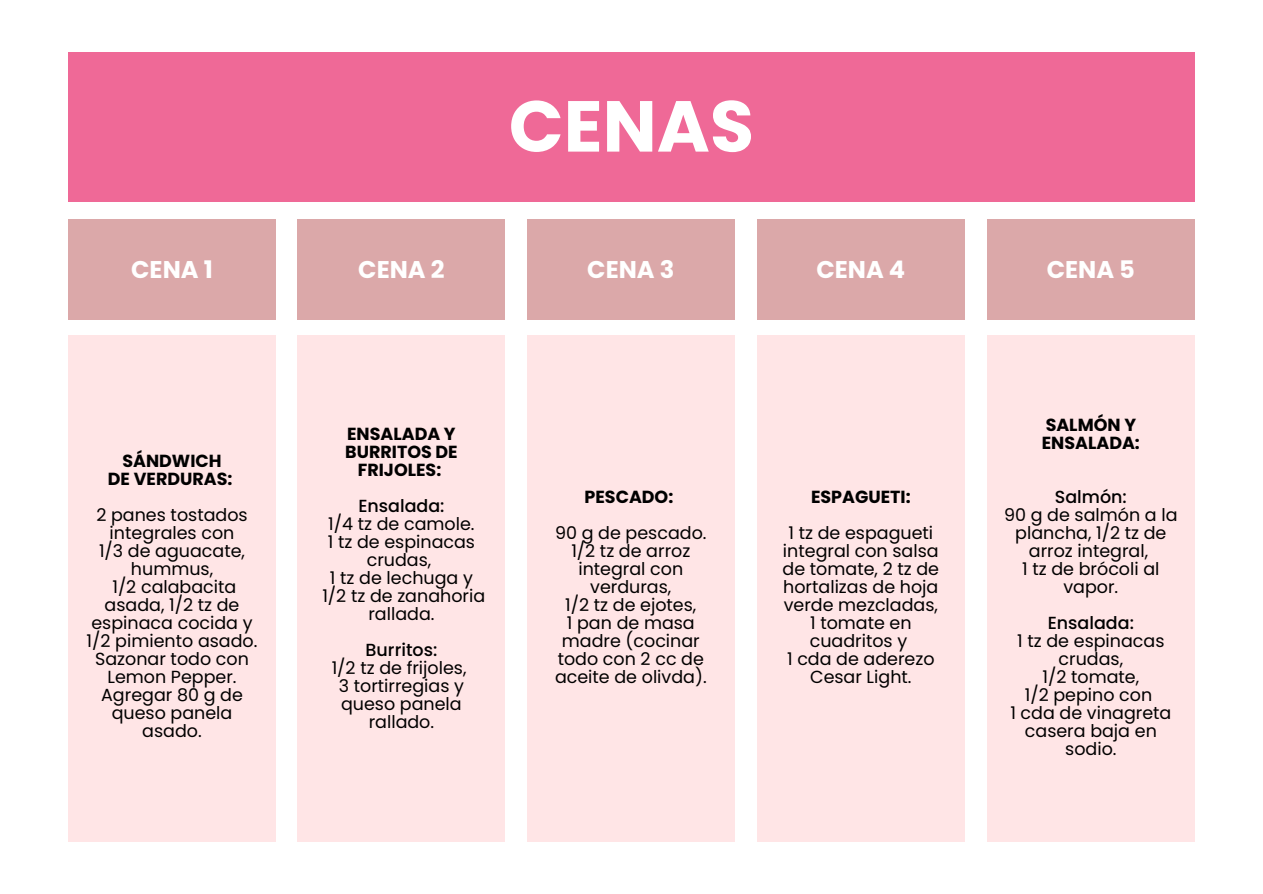
<style>
.page{position:relative;width:1263px;height:894px;background:#fff}
.page>*{position:absolute;margin:0;border:0;box-sizing:border-box;transform-origin:0 0}
.t1{font:700 72px "Poppins";color:#fff}
.t2{font:700 24.15px "Poppins";color:#fff}
.t3{font:17.55px/18px "Poppins";color:#000;text-align:center}
.t4{font:700 17.55px/18px "Poppins";color:#000;text-align:center}
.t5{font:500 17.55px "Poppins";color:#000}
</style>
<div class="page">
<div style="left:68px;top:219px;width:208px;height:100px;background:#dba8a9"></div>
<div style="left:68px;top:335px;width:208px;height:505px;background:#ffe5e6"></div>
<div style="left:298px;top:219px;width:207px;height:100px;background:#dba8a9"></div>
<div style="left:298px;top:335px;width:207px;height:505px;background:#ffe5e6"></div>
<div style="left:527px;top:219px;width:208px;height:100px;background:#dba8a9"></div>
<div style="left:527px;top:335px;width:208px;height:505px;background:#ffe5e6"></div>
<div style="left:757px;top:219px;width:208px;height:100px;background:#dba8a9"></div>
<div style="left:757px;top:335px;width:208px;height:505px;background:#ffe5e6"></div>
<div style="left:987px;top:219px;width:208px;height:100px;background:#dba8a9"></div>
<div style="left:987px;top:335px;width:208px;height:505px;background:#ffe5e6"></div>
<div style="left:68px;top:52px;width:1127px;height:150px;background:#ef6997"></div>
<h1 class="t2" style="left:131px;top:252px;width:83px">CENA 1</h1>
<p class="t4" style="left:122px;top:451px;width:101px">SÁNDWICH</p>
<p class="t4" style="left:108px;top:469px;width:126px">DE VERDURAS:</p>
<p class="t3" style="left:96px;top:505px;width:153px">2 panes tostados</p>
<p class="t3" style="left:110px;top:523px;width:126px">integrales con</p>
<p class="t3" style="left:99px;top:541px;width:148px">1/3 de aguacate,</p>
<p class="t3" style="left:131px;top:559px;width:84px">hummus,</p>
<p class="t3" style="left:112px;top:577px;width:125px">1/2 calabacita</p>
<p class="t3" style="left:87px;top:595px;width:172px">asada, 1/2 tz de espinaca cocida y<br>1/2 pimiento asado.</p>
<p class="t3" style="left:95px;top:649px;width:155px">Sazonar todo con<br>Lemon Pepper.</p>
<p class="t3" style="left:101px;top:685px;width:143px">Agregar 80 g de queso panela asado.</p>
<p class="t2" style="left:358px;top:252px;width:88px">CENA 2</p>
<p class="t1" style="left:509px;top:76px;width:247px">CENAS</p>
<p class="t2" style="left:587px;top:252px;width:89px">CENA 3</p>
<p class="t2" style="left:816px;top:252px;width:90px">CENA 4</p>
<p class="t4" style="left:347px;top:424px;width:110px">ENSALADA Y</p>
<p class="t4" style="left:345px;top:442px;width:114px">BURRITOS DE<br>FRIJOLES:</p>
<p class="t5" style="left:358px;top:493px;width:88px">Ensalada:</p>
<p class="t3" style="left:328px;top:514px;width:148px">1/4 tz de camole.</p>
<p class="t3" style="left:328px;top:532px;width:149px">1 tz de espinacas crudas,</p>
<p class="t3" style="left:330px;top:568px;width:144px">1 tz de lechuga y</p>
<p class="t3" style="left:322px;top:586px;width:164px">1/2 tz de zanahoria rallada.</p>
<p class="t5" style="left:366px;top:637px;width:73px">Burritos:</p>
<p class="t3" style="left:332px;top:658px;width:136px">1/2 tz de frijoles,</p>
<p class="t3" style="left:339px;top:676px;width:127px">3 tortirregias y queso panela rallado.</p>
<p class="t4" style="left:585px;top:487px;width:90px">PESCADO:</p>
<p class="t3" style="left:555px;top:523px;width:153px">90 g de pescado.</p>
<p class="t3" style="left:571px;top:541px;width:121px">1/2 tz de arroz integral con verduras,</p>
<p class="t3" style="left:565px;top:595px;width:133px">1/2 tz de ejotes,</p>
<p class="t3" style="left:555px;top:613px;width:153px">1 pan de masa madre (cocinar todo con 2 cc de aceite de olivda).</p>
<p class="t4" style="left:811px;top:487px;width:101px">ESPAGUETI:</p>
<p class="t3" style="left:783px;top:523px;width:158px">1 tz de espagueti integral con salsa de tomate, 2 tz de hortalizas de hoja verde mezcladas,</p>
<p class="t3" style="left:810px;top:613px;width:103px;text-align:left">1 tomate en cuadritos y</p>
<p class="t3" style="left:787px;top:649px;width:149px">1 cda de aderezo<br>Cesar Light.</p>
<p class="t2" style="left:1047px;top:252px;width:90px">CENA 5</p>
<p class="t4" style="left:1042px;top:415px;width:100px;text-align:left">SALMÓN Y<br>ENSALADA:</p>
<p class="t5" style="left:1055px;top:484px;width:74px">Salmón:</p>
<p class="t3" style="left:1004px;top:505px;width:175px">90 g de salmón a la plancha, 1/2 tz de arroz integral,</p>
<p class="t3" style="left:1022px;top:559px;width:139px">1 tz de brócoli al vapor.</p>
<p class="t5" style="left:1048px;top:610px;width:88px">Ensalada:</p>
<p class="t3" style="left:1017px;top:631px;width:149px">1 tz de espinacas crudas,</p>
<p class="t3" style="left:1042px;top:667px;width:98px">1/2 tomate,</p>
<p class="t3" style="left:1025px;top:685px;width:129px">1/2 pepino con</p>
<p class="t3" style="left:1010px;top:703px;width:163px">1 cda de vinagreta casera baja en sodio.</p>
</div>
